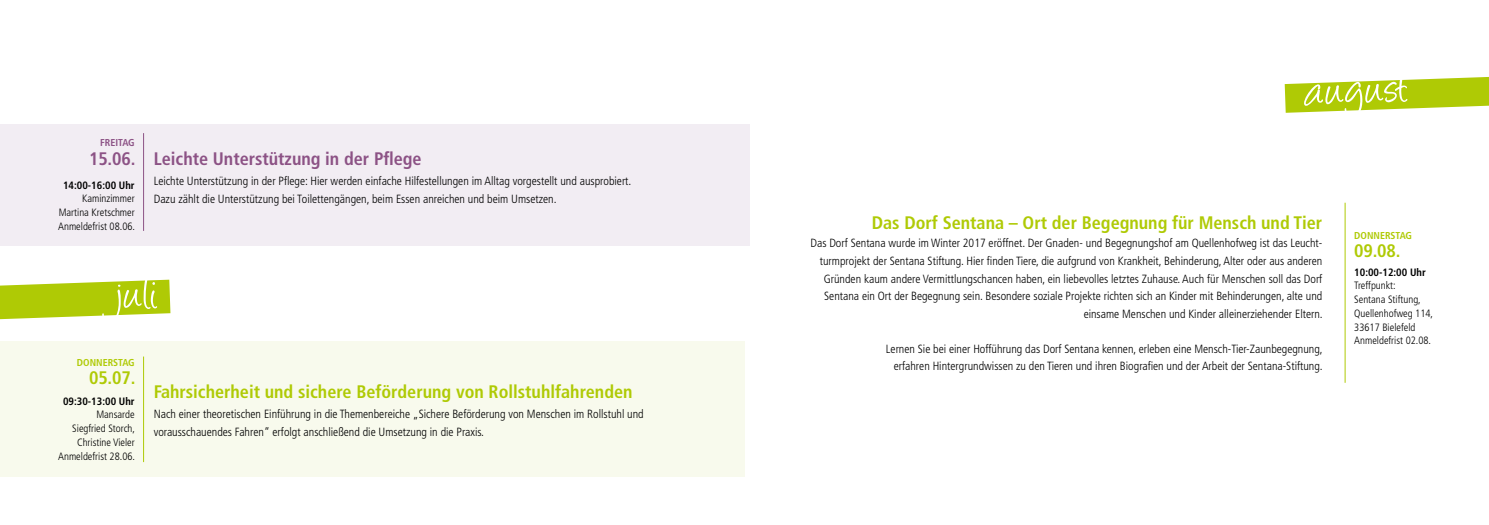
<style>
.page{position:relative;width:1489px;height:525px;background:#fff}
.page>*{position:absolute;margin:0;border:0;box-sizing:border-box;transform-origin:0 0}
.t1{font:50px "Angelina";color:#fff}
.t2{font:700 condensed 18.12px "Frutiger";color:#afca05}
.t3{font:700 condensed 18.12px "Frutiger";color:#8c5285}
.t4{font:300 condensed 11.88px/17.5px "Frutiger";color:#000}
.t5{font:300 condensed 10.62px/13.8px "Frutiger";color:#000;text-align:right}
.t6{font:700 condensed 10.62px "Frutiger";color:#000}
.t7{font:700 condensed 10px "Frutiger";color:#afca05}
.t8{font:700 condensed 10px "Frutiger";color:#8c5285}
</style>
<div class="page">
<div style="left:0;top:341px;width:744px;height:136px;background:#f8faed"></div>
<hr style="left:143px;top:356px;width:1px;height:106px;background:#afca05">
<svg style="left:0;top:279px;width:170px;height:40px;background:#bbd22d"></svg>
<div style="left:0;top:124px;width:749px;height:122px;background:#f2edf3"></div>
<hr style="left:143px;top:133px;width:1px;height:98px;background:#8c5285">
<hr style="left:1344px;top:203px;width:1px;height:179px;background:#afca05">
<svg style="left:1284px;top:77px;width:204px;height:36px"></svg>
<p class="t8" style="left:100px;top:137px;width:36px">FREITAG</p>
<h2 class="t3" style="left:89px;top:148px;width:48px">15.06.</h2>
<p class="t6" style="left:63px;top:179px;width:73px">14:00-16:00 Uhr</p>
<p class="t5" style="left:58px;top:192px;width:78px;text-align:justify;text-indent:24px">Kaminzimmer Martina Kretschmer Anmeldefrist 08.06.</p>
<h2 class="t3" style="left:154px;top:147px;width:269px">Leichte Unterstützung in der Pflege</h2>
<p class="t4" style="left:154px;top:172px;width:479px">Leichte Unterstützung in der Pflege: Hier werden einfache Hilfestellungen im Alltag vorgestellt und ausprobiert.<br>Dazu zählt die Unterstützung bei Toilettengängen, beim Essen anreichen und beim Umsetzen.</p>
<h1 class="t1" style="left:114px;top:273px;width:45px">juli</h1>
<p class="t7" style="left:77px;top:356px;width:59px">DONNERSTAG</p>
<h2 class="t2" style="left:89px;top:367px;width:48px">05.07.</h2>
<p class="t6" style="left:63px;top:394px;width:73px">09:30-13:00 Uhr</p>
<p class="t5" style="left:58px;top:407px;width:78px">Mansarde<br>Siegfried Storch,<br>Christine Vieler<br>Anmeldefrist 28.06.</p>
<h2 class="t2" style="left:154px;top:381px;width:480px">Fahrsicherheit und sichere Beförderung von Rollstuhlfahrenden</h2>
<p class="t4" style="left:154px;top:405px;width:491px">Nach einer theoretischen Einführung in die Themenbereiche „Sichere Beförderung von Menschen im Rollstuhl und vorausschauendes Fahren“ erfolgt anschließend die Umsetzung in die Praxis.</p>
<h1 class="t1" style="left:1303px;top:70px;width:105px;rotate:-2deg">august</h1>
<h2 class="t2" style="left:871px;top:211px;width:452px">Das Dorf Sentana – Ort der Begegnung für Mensch und Tier</h2>
<p class="t4" style="left:810px;top:235px;width:514px;text-align:right">Das Dorf Sentana wurde im Winter 2017 eröffnet. Der Gnaden- und Begegnungshof am Quellenhofweg ist das Leucht&shy;turmprojekt der Sentana Stiftung. Hier finden Tiere, die aufgrund von Krankheit, Behinderung, Alter oder aus anderen Gründen kaum andere Vermittlungschancen haben, ein liebevolles letztes Zuhause. Auch für Menschen soll das Dorf Sentana ein Ort der Begegnung sein. Besondere soziale Projekte richten sich an Kinder mit Behinderungen, alte und einsame Menschen und Kinder alleinerziehender Eltern.</p>
<p class="t4" style="left:886px;top:340px;width:438px;text-align:right">Lernen Sie bei einer Hofführung das Dorf Sentana kennen, erleben eine Mensch-Tier-Zaunbegegnung, erfahren Hintergrundwissen zu den Tieren und ihren Biografien und der Arbeit der Sentana-Stiftung.</p>
<p class="t7" style="left:1354px;top:229px;width:59px">DONNERSTAG</p>
<h2 class="t2" style="left:1354px;top:240px;width:48px">09.08.</h2>
<p class="t6" style="left:1354px;top:265px;width:73px">10:00-12:00 Uhr</p>
<p class="t5" style="left:1354px;top:279px;width:80px;text-align:left">Treffpunkt:<br>Sentana Stiftung,<br>Quellenhofweg 114,<br>33617 Bielefeld<br>Anmeldefrist 02.08.</p>
</div>
